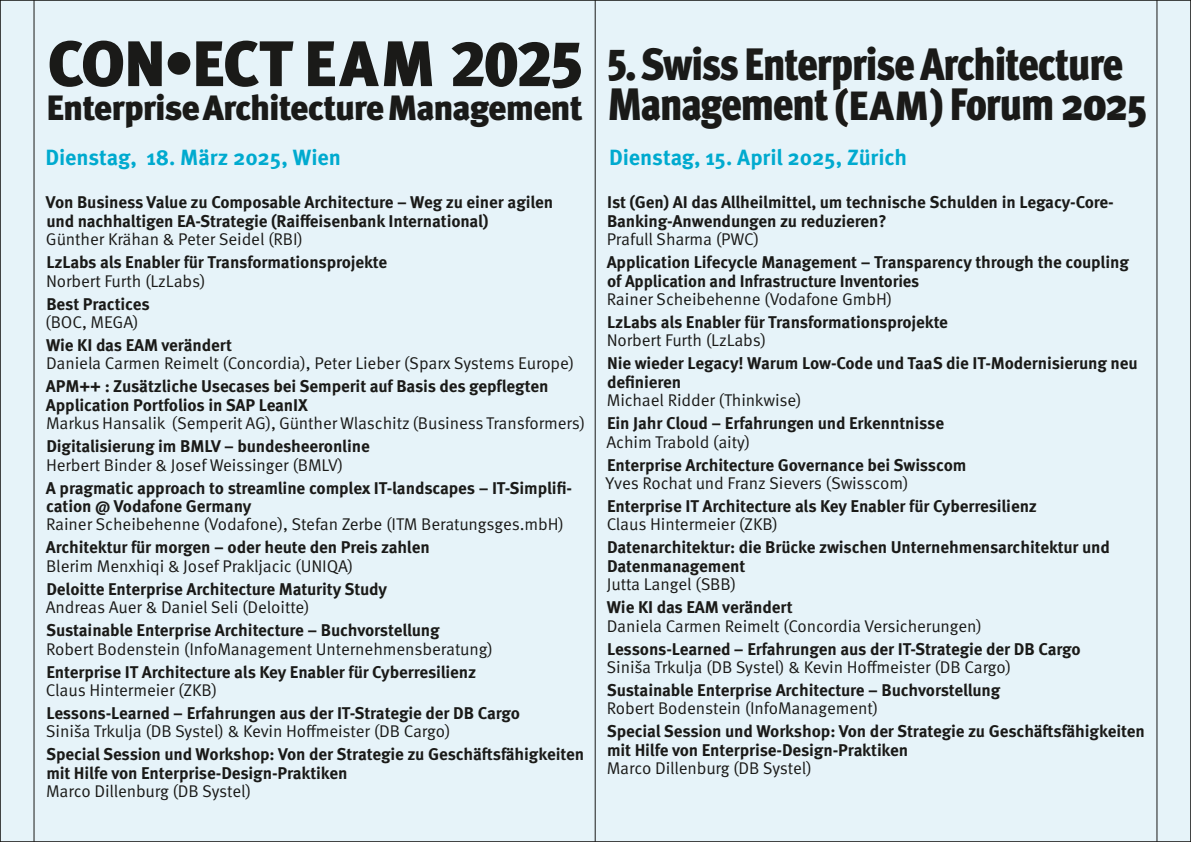
<style>
.page{position:relative;width:1191px;height:842px;background:#fff}
.page>*{position:absolute;margin:0;border:0;box-sizing:border-box;transform-origin:0 0}
.t1{font:900 64.2px "Meta Pro";letter-spacing:-.03em;color:#1a1a18}
.t2{font:900 condensed 45.4px/39.6px "Meta Pro";letter-spacing:-.035em;color:#1a1a18}
.t3{font:900 35.2px "Meta Pro";letter-spacing:-.035em;color:#1a1a18}
.t4{font:700 22px "Meta Pro";letter-spacing:-.01em;color:#00aacf}
.t5{font:700 17px/18.4px "Meta Pro";letter-spacing:-.005em;color:#1a1a18}
.t6{font:17px "Meta Pro Norm";letter-spacing:-.005em;color:#1a1a18}
.s1{font-size:40.8px;color:#fff}
.s2{font-size:40.8px}
</style>
<div class="page">
<div style="left:0;top:0;width:1190px;height:842px;background:#e6f3f9"></div>
<hr style="left:34px;top:0;width:1px;height:842px;background:#1a1a18">
<hr style="left:595px;top:0;width:1px;height:842px;background:#1a1a18">
<hr style="left:1156px;top:0;width:1px;height:842px;background:#1a1a18">
<h1 class="t1" style="left:47px;top:13px;width:537px">CON•ECT EAM 2025</h1>
<h3 class="t3" style="left:47px;top:80px;width:538px">Enterprise Architecture Management</h3>
<p class="t4" style="left:45px;top:140px;width:297px">Dienstag, 18. März 2025, Wien</p>
<p class="t4" style="left:609px;top:140px;width:299px">Dienstag, 15. April 2025, Zürich</p>
<p class="t5" style="left:46px;top:192px;width:509px">Von Business Value zu Composable Architecture – Weg zu einer agilen und nachhaltigen EA-Strategie (Raiffeisenbank International)</p>
<p class="t6" style="left:46px;top:226px;width:259px">Günther Krähan &amp; Peter Seidel (RBI)</p>
<p class="t5" style="left:46px;top:252px;width:342px">LzLabs als Enabler für Transformationsprojekte</p>
<p class="t6" style="left:46px;top:268px;width:161px">Norbert Furth (LzLabs)</p>
<p class="t5" style="left:46px;top:293px;width:105px">Best Practices</p>
<p class="t6" style="left:45px;top:309px;width:95px">(BOC, MEGA)</p>
<p class="t5" style="left:46px;top:335px;width:187px">Wie KI das EAM verändert</p>
<p class="t6" style="left:46px;top:351px;width:530px">Daniela Carmen Reimelt (Concordia), Peter Lieber (Sparx Systems Europe)</p>
<p class="t5" style="left:46px;top:376px;width:504px">APM++ : Zusätzliche Usecases bei Semperit auf Basis des gepflegten<br>Application Portfolios in SAP LeanIX</p>
<p class="t6" style="left:46px;top:410px;width:541px">Markus Hansalik (Semperit AG), Günther Wlaschitz (Business Transformers)</p>
<p class="t5" style="left:46px;top:436px;width:325px">Digitalisierung im BMLV – bundesheeronline</p>
<p class="t6" style="left:46px;top:452px;width:299px">Herbert Binder &amp; Josef Weissinger (BMLV)</p>
<p class="t5" style="left:46px;top:477px;width:527px">A pragmatic approach to streamline complex IT-landscapes – IT-Simplifi&shy;cation @ Vodafone Germany</p>
<p class="t6" style="left:46px;top:512px;width:519px">Rainer Scheibehenne (Vodafone), Stefan Zerbe (ITM Beratungsges.mbH)</p>
<p class="t5" style="left:46px;top:537px;width:385px">Architektur für morgen – oder heute den Preis zahlen</p>
<p class="t6" style="left:46px;top:553px;width:309px">Blerim Menxhiqi &amp; Josef Prakljacic (UNIQA)</p>
<p class="t5" style="left:46px;top:579px;width:342px">Deloitte Enterprise Architecture Maturity Study</p>
<p class="t6" style="left:46px;top:594px;width:266px">Andreas Auer &amp; Daniel Seli (Deloitte)</p>
<p class="t5" style="left:46px;top:620px;width:395px">Sustainable Enterprise Architecture – Buchvorstellung</p>
<p class="t6" style="left:46px;top:636px;width:448px">Robert Bodenstein (InfoManagement Unternehmensberatung)</p>
<p class="t5" style="left:46px;top:661px;width:431px">Enterprise IT Architecture als Key Enabler für Cyberresilienz</p>
<p class="t6" style="left:46px;top:677px;width:173px">Claus Hintermeier (ZKB)</p>
<p class="t5" style="left:46px;top:703px;width:475px">Lessons-Learned – Erfahrungen aus der IT-Strategie der DB Cargo</p>
<p class="t6" style="left:46px;top:719px;width:406px">Siniša Trkulja (DB Systel) &amp; Kevin Hoffmeister (DB Cargo)</p>
<p class="t5" style="left:46px;top:744px;width:539px">Special Session und Workshop: Von der Strategie zu Geschäftsfähigkeiten mit Hilfe von Enterprise-Design-Praktiken</p>
<p class="t6" style="left:46px;top:778px;width:207px">Marco Dillenburg (DB Systel)</p>
<h2 class="t2" style="left:607px;top:42px;width:542px">5.Swiss Enterprise Architecture<br>Management <span class="s1">(</span><span class="s2">EAM)</span> Forum 2025</h2>
<p class="t5" style="left:607px;top:192px;width:508px">Ist (Gen) AI das Allheilmittel, um technische Schulden in Legacy-Core-<br>Banking-Anwendungen zu reduzieren?</p>
<p class="t6" style="left:607px;top:226px;width:154px">Prafull Sharma (PWC)</p>
<p class="t5" style="left:606px;top:252px;width:524px">Application Lifecycle Management – Transparency through the coupling of Application and Infrastructure Inventories</p>
<p class="t6" style="left:607px;top:286px;width:287px">Rainer Scheibehenne (Vodafone GmbH)</p>
<p class="t5" style="left:607px;top:312px;width:342px">LzLabs als Enabler für Transformationsprojekte</p>
<p class="t6" style="left:607px;top:328px;width:161px">Norbert Furth (LzLabs)</p>
<p class="t5" style="left:607px;top:353px;width:532px">Nie wieder Legacy! Warum Low-Code und TaaS die IT-Modernisierung neu definieren</p>
<p class="t6" style="left:607px;top:387px;width:196px">Michael Ridder (Thinkwise)</p>
<p class="t5" style="left:607px;top:413px;width:338px">Ein Jahr Cloud – Erfahrungen und Erkenntnisse</p>
<p class="t6" style="left:606px;top:429px;width:145px">Achim Trabold (aity)</p>
<p class="t5" style="left:607px;top:454px;width:361px">Enterprise Architecture Governance bei Swisscom</p>
<p class="t6" style="left:605px;top:470px;width:304px">Yves Rochat und Franz Sievers (Swisscom)</p>
<p class="t5" style="left:607px;top:496px;width:431px">Enterprise IT Architecture als Key Enabler für Cyberresilienz</p>
<p class="t6" style="left:606px;top:512px;width:173px">Claus Hintermeier (ZKB)</p>
<p class="t5" style="left:607px;top:537px;width:504px">Datenarchitektur: die Brücke zwischen Unternehmensarchitektur und<br>Datenmanagement</p>
<p class="t6" style="left:607px;top:571px;width:131px">Jutta Langel (SBB)</p>
<p class="t5" style="left:607px;top:597px;width:187px">Wie KI das EAM verändert</p>
<p class="t6" style="left:607px;top:613px;width:377px">Daniela Carmen Reimelt (Concordia Versicherungen)</p>
<p class="t5" style="left:607px;top:638px;width:475px">Lessons-Learned – Erfahrungen aus der IT-Strategie der DB Cargo</p>
<p class="t6" style="left:606px;top:654px;width:406px">Siniša Trkulja (DB Systel) &amp; Kevin Hoffmeister (DB Cargo)</p>
<p class="t5" style="left:607px;top:680px;width:395px">Sustainable Enterprise Architecture – Buchvorstellung</p>
<p class="t6" style="left:607px;top:696px;width:273px">Robert Bodenstein (InfoManagement)</p>
<p class="t5" style="left:607px;top:721px;width:539px">Special Session und Workshop: Von der Strategie zu Geschäftsfähigkeiten mit Hilfe von Enterprise-Design-Praktiken</p>
<p class="t6" style="left:607px;top:755px;width:207px">Marco Dillenburg (DB Systel)</p>
</div>
